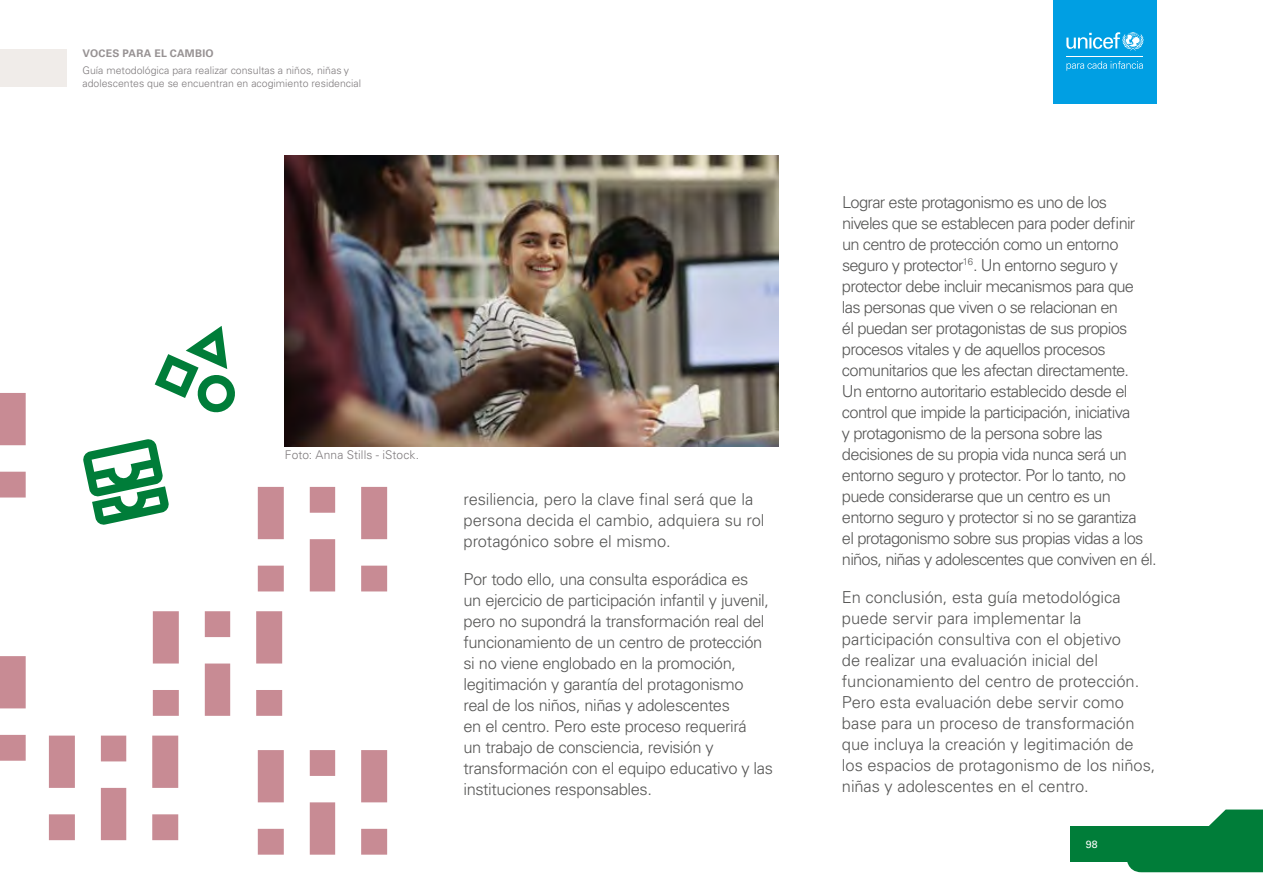
<style>
.page{position:relative;width:1263px;height:893px;background:#fff}
.page>*{position:absolute;margin:0;border:0;box-sizing:border-box;transform-origin:0 0}
.t1{font:300 16.5px/21px "Univers LT Pro 45";letter-spacing:-.03em;color:#575756}
.t2{font:300 16.5px/21px "Univers LT Pro 45";letter-spacing:-.005em;color:#575756}
.t3{font:300 12px "Univers LT Pro 45";letter-spacing:.005em;color:#7f7b7d}
.t4{font:300 10.5px/12.6px "Univers LT Pro 45";color:#7f7b7d}
.t5{font:700 10.5px "Univers LT Pro 65";letter-spacing:.025em;color:#979293}
.t6{font:10.5px "Univers LT Pro 55 Roman";color:#fff}
</style>
<div class="page">
<div style="left:0;top:49px;width:67px;height:37px;background:#f0ece9"></div>
<div style="left:1053px;top:0;width:104px;height:103px;background:#009fe3"></div>
<svg style="left:1066px;top:32px;width:77px;height:19px"></svg>
<hr style="left:1066px;top:56px;width:77px;height:1px;background:#fff">
<svg style="left:1066px;top:61px;width:77px;height:10px"></svg>
<div style="left:1071px;top:826px;width:192px;height:35px;background:#007d39"></div>
<svg style="left:1126px;top:809px;width:137px;height:63px"></svg>
<div style="left:1086px;top:840px;width:47px;height:13px;background:#007d39"></div>
<img style="left:285px;top:155px;width:493px;height:291px">
<svg style="left:49px;top:736px;width:129px;height:104px"></svg>
<svg style="left:153px;top:611px;width:129px;height:105px"></svg>
<svg style="left:258px;top:487px;width:129px;height:104px"></svg>
<svg style="left:0;top:393px;width:26px;height:104px"></svg>
<svg style="left:258px;top:750px;width:129px;height:105px"></svg>
<svg style="left:0;top:656px;width:26px;height:105px"></svg>
<svg style="left:155px;top:326px;width:80px;height:87px"></svg>
<svg style="left:83px;top:439px;width:86px;height:86px"></svg>
<p class="t5" style="left:83px;top:47px;width:133px">VOCES PARA EL CAMBIO</p>
<p class="t4" style="left:82px;top:64px;width:280px">Guía metodológica para realizar consultas a niños, niñas y adolescentes que se encuentran en acogimiento residencial</p>
<p class="t3" style="left:285px;top:448px;width:136px">Foto: Anna Stills - iStock.</p>
<p class="t2" style="left:463px;top:489px;width:303px">resiliencia, pero la clave final será que la persona decida el cambio, adquiera su rol protagónico sobre el mismo.</p>
<p class="t1" style="left:463px;top:569px;width:311px">Por todo ello, una consulta esporádica es<br>un ejercicio de participación infantil y juvenil, pero no supondrá la transformación real del funcionamiento de un centro de protección si no viene englobado en la promoción, legitimación y garantía del protagonismo<br>real de los niños, niñas y adolescentes<br>en el centro. Pero este proceso requerirá<br>un trabajo de consciencia, revisión y transformación con el equipo educativo y las instituciones responsables.</p>
<p class="t1" style="left:842px;top:191px;width:316px">Lograr este protagonismo es uno de los niveles que se establecen para poder definir un centro de protección como un entorno seguro y protector<sup>16</sup>. Un entorno seguro y protector debe incluir mecanismos para que las personas que viven o se relacionan en<br>él puedan ser protagonistas de sus propios procesos vitales y de aquellos procesos comunitarios que les afectan directamente.<br>Un entorno autoritario establecido desde el control que impide la participación, iniciativa<br>y protagonismo de la persona sobre las decisiones de su propia vida nunca será un entorno seguro y protector. Por lo tanto, no puede considerarse que un centro es un entorno seguro y protector si no se garantiza<br>el protagonismo sobre sus propias vidas a los niños, niñas y adolescentes que conviven en él.</p>
<p class="t2" style="left:842px;top:586px;width:315px">En conclusión, esta guía metodológica puede servir para implementar la participación consultiva con el objetivo<br>de realizar una evaluación inicial del funcionamiento del centro de protección.<br>Pero esta evaluación debe servir como base para un proceso de transformación que incluya la creación y legitimación de los espacios de protagonismo de los niños, niñas y adolescentes en el centro.</p>
<p class="t6" style="left:1086px;top:838px;width:14px">98</p>
</div>
